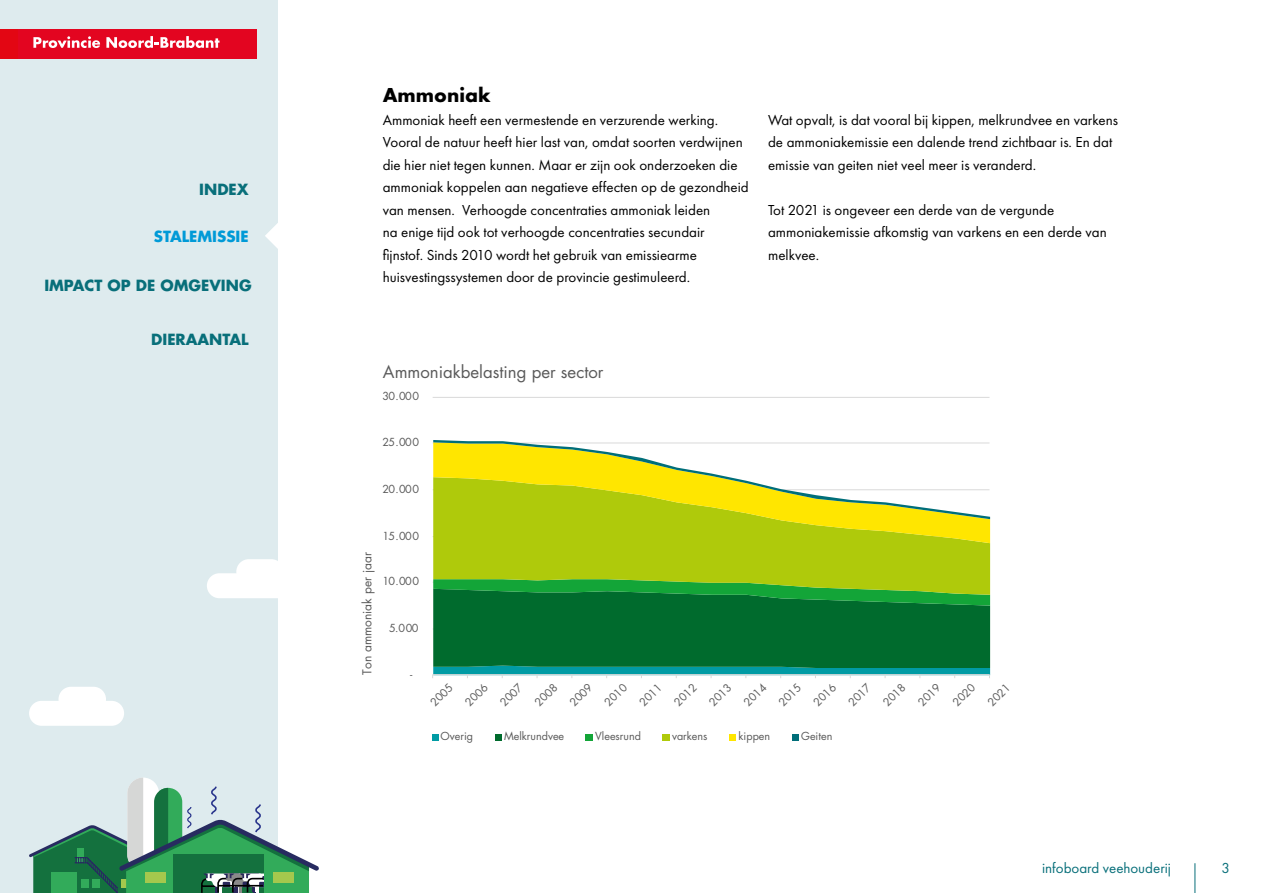
<style>
.page{position:relative;width:1263px;height:893px;background:#fff}
.page>*{position:absolute;margin:0;border:0;box-sizing:border-box;transform-origin:0 0}
.Heading_3{font:700 21px "Futura PT";color:#000}
.t1{font:16.8px "Futura Std";color:#5a5a5a}
.body{font:15px/22.5px "Futura PT";color:#000}
.t2{font:700 15px "Futura Std";color:#086f7a}
.t3{font:15px "Futura PT";color:#086f7a}
.t4{font:700 15px "Futura Std";color:#009ad7}
.t5{font:12px "Futura Std";color:#5a5a5a}
.t6{font:10.8px "Futura Std";color:#5a5a5a}
</style>
<div class="page">
<hr style="left:1195px;top:863px;width:1px;height:30px;background:#086f7a">
<div style="left:0;top:0;width:278px;height:893px;background:#deebee"></div>
<div style="left:0;top:29px;width:256px;height:29px;background:#e30613"></div>
<div style="left:18px;top:29px;width:238px;height:29px;background:#e30520"></div>
<svg style="left:33px;top:36px;width:67px;height:12px"></svg>
<svg style="left:106px;top:36px;width:114px;height:12px"></svg>
<svg style="left:29px;top:778px;width:290px;height:115px"></svg>
<div style="left:29px;top:701px;width:95px;height:25px;background:#fff;border-radius:12px"></div>
<div style="left:58px;top:687px;width:48px;height:25px;background:#fff;border-radius:12px"></div>
<div style="left:207px;top:573px;width:95px;height:25px;background:#fff;border-radius:12px"></div>
<div style="left:236px;top:559px;width:48px;height:25px;background:#fff;border-radius:12px"></div>
<svg style="left:265px;top:223px;width:13px;height:26px"></svg>
<hr style="left:433px;top:397px;width:556px;height:1px;background:#d9d9d9">
<div style="left:433px;top:543px;width:557px;height:36px;background:#afca0b"></div>
<svg style="left:433px;top:519px;width:557px;height:24px;background:#bfcf09"></svg>
<svg style="left:433px;top:440px;width:557px;height:79px"></svg>
<svg style="left:432px;top:579px;width:558px;height:99px;background:#16803d"></svg>
<svg style="left:432px;top:734px;width:6px;height:6px"></svg>
<svg style="left:496px;top:734px;width:6px;height:6px"></svg>
<div style="left:586px;top:734px;width:7px;height:6px;background:#13a538"></div>
<div style="left:662px;top:734px;width:8px;height:6px;background:#afca0b"></div>
<svg style="left:730px;top:734px;width:6px;height:6px"></svg>
<svg style="left:792px;top:734px;width:6px;height:6px"></svg>
<p class="t2" style="left:199px;top:180px;width:51px">INDEX</p>
<p class="t4" style="left:154px;top:226px;width:96px">STALEMISSIE</p>
<p class="t2" style="left:44px;top:276px;width:209px">IMPACT OP DE OMGEVING</p>
<p class="t2" style="left:151px;top:330px;width:99px">DIERAANTAL</p>
<h3 class="Heading_3" style="left:383px;top:82px;width:109px">Ammoniak</h3>
<p class="body" style="left:383px;top:108px;width:367px">Ammoniak heeft een vermestende en verzurende werking.<br>Vooral de natuur heeft hier last van, omdat soorten verdwijnen die hier niet tegen kunnen. Maar er zijn ook onderzoeken die ammoniak koppelen aan negatieve effecten op de gezondheid van mensen. Verhoogde concentraties ammoniak leiden<br>na enige tijd ook tot verhoogde concentraties secundair fijnstof. Sinds 2010 wordt het gebruik van emissiearme huisvestingssystemen door de provincie gestimuleerd.</p>
<p class="body" style="left:768px;top:108px;width:352px">Wat opvalt, is dat vooral bij kippen, melkrundvee en varkens de ammoniakemissie een dalende trend zichtbaar is. En dat emissie van geiten niet veel meer is veranderd.</p>
<p class="body" style="left:768px;top:198px;width:340px">Tot 2021 is ongeveer een derde van de vergunde ammoniakemissie afkomstig van varkens en een derde van melkvee.</p>
<p class="t1" style="left:383px;top:361px;width:222px">Ammoniakbelasting per sector</p>
<p class="t6" style="left:382px;top:389px;width:38px">30.000</p>
<p class="t6" style="left:382px;top:435px;width:38px">25.000</p>
<p class="t6" style="left:382px;top:482px;width:38px">20.000</p>
<p class="t5" style="left:359px;top:675px;width:124px;rotate:-90deg">Ton ammoniak per jaar</p>
<p class="t6" style="left:382px;top:529px;width:38px">15.000</p>
<p class="t6" style="left:382px;top:574px;width:38px">10.000</p>
<p class="t6" style="left:389px;top:621px;width:31px">5.000</p>
<p class="t6" style="left:410px;top:667px;width:4px">-</p>
<p class="t6" style="left:427px;top:699px;width:28px;rotate:-45deg">2005</p>
<p class="t6" style="left:462px;top:699px;width:28px;rotate:-45deg">2006</p>
<p class="t6" style="left:497px;top:699px;width:28px;rotate:-45deg">2007</p>
<p class="t6" style="left:532px;top:699px;width:28px;rotate:-45deg">2008</p>
<p class="t6" style="left:567px;top:699px;width:28px;rotate:-45deg">2009</p>
<p class="t6" style="left:601px;top:699px;width:28px;rotate:-45deg">2010</p>
<p class="t6" style="left:636px;top:699px;width:28px;rotate:-45deg">2011</p>
<p class="t6" style="left:671px;top:699px;width:28px;rotate:-45deg">2012</p>
<p class="t6" style="left:706px;top:699px;width:28px;rotate:-45deg">2013</p>
<p class="t6" style="left:741px;top:699px;width:28px;rotate:-45deg">2014</p>
<p class="t6" style="left:776px;top:699px;width:28px;rotate:-45deg">2015</p>
<p class="t6" style="left:810px;top:699px;width:28px;rotate:-45deg">2016</p>
<p class="t6" style="left:845px;top:699px;width:28px;rotate:-45deg">2017</p>
<p class="t6" style="left:880px;top:699px;width:28px;rotate:-45deg">2018</p>
<p class="t6" style="left:915px;top:699px;width:28px;rotate:-45deg">2019</p>
<p class="t6" style="left:950px;top:699px;width:28px;rotate:-45deg">2020</p>
<p class="t6" style="left:985px;top:699px;width:28px;rotate:-45deg">2021</p>
<p class="t6" style="left:440px;top:729px;width:34px">Overig</p>
<p class="t6" style="left:504px;top:729px;width:62px">Melkrundvee</p>
<p class="t6" style="left:595px;top:729px;width:47px">Vleesrund</p>
<p class="t6" style="left:672px;top:729px;width:37px">varkens</p>
<p class="t6" style="left:738px;top:729px;width:33px">kippen</p>
<p class="t6" style="left:801px;top:729px;width:33px">Geiten</p>
<p class="t3" style="left:1042px;top:859px;width:130px">infoboard veehouderij</p>
<p class="t3" style="left:1221px;top:859px;width:10px">3</p>
</div>
